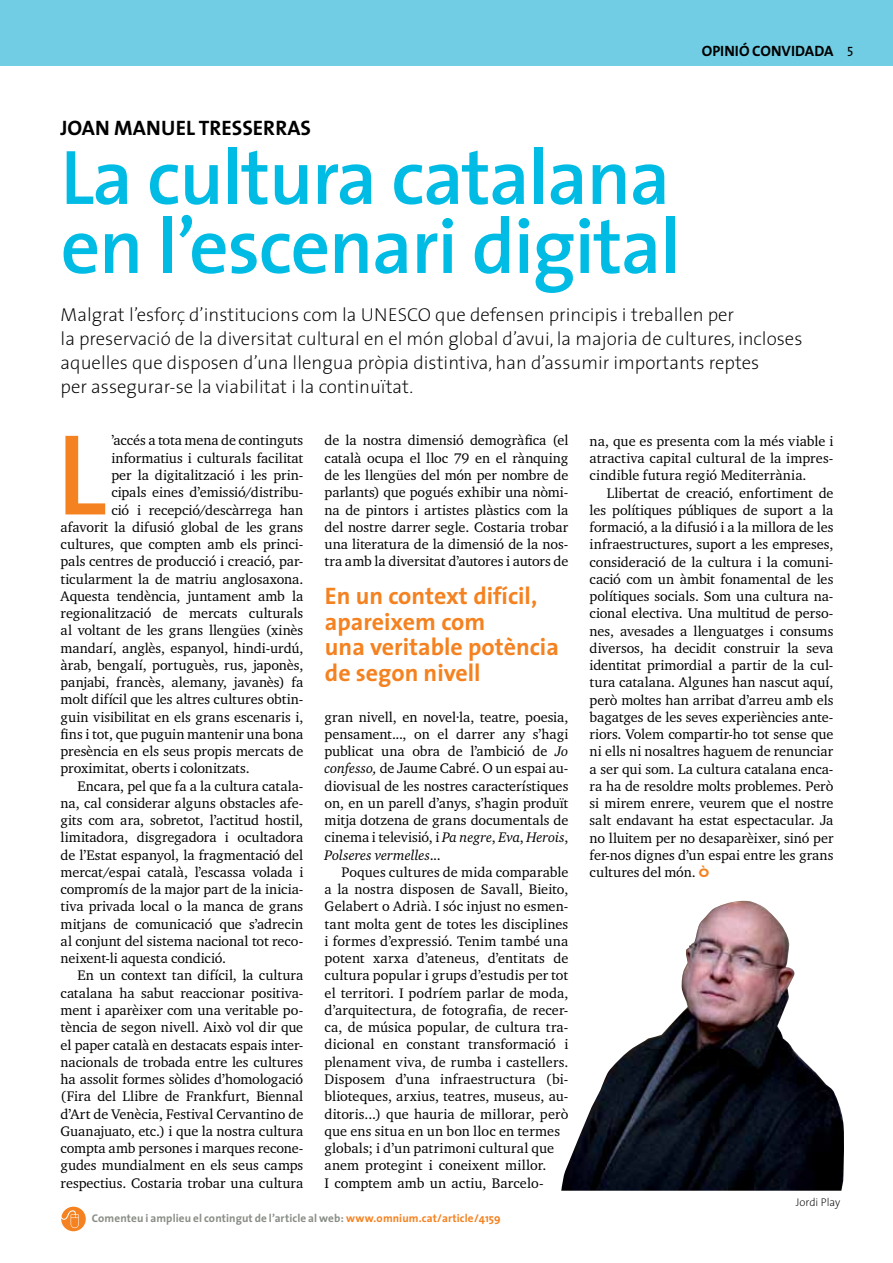
<style>
.page{position:relative;width:893px;height:1263px;background:#fff}
.page>*{position:absolute;margin:0;border:0;box-sizing:border-box;transform-origin:0 0}
.t1{font:116.4px "The Sans Semi Bold Caps";color:#f58220}
.t2{font:600 78px/69px "The Sans";letter-spacing:-.02em;color:#00bce4}
.t3{font:700 24px/25.5px "The Sans";color:#f58220}
.t4{font:700 21px "The Sans";color:#000}
.t5{font:200 18.75px/24px "The Sans";color:#000}
.t6{font:700 15px "The Sans";letter-spacing:.005em;color:#000}
.t7{font:14.25px/17.2px "Charter IT Cby BT";color:#000;text-align:justify}
.t8{font:700 11.25px "The Sans";letter-spacing:.01em;color:#888d85}
.t9{font:200 11.25px "The Sans";color:#000}
.s1{font-family:"The Sans Caps";font-weight:400;font-size:13.5px}
.s2{font-family:"English Grotesque";font-weight:700;font-size:16.5px;color:#f58220}
.s3{font-style:italic}
.s4{color:#f58220}
</style>
<div class="page">
<div style="left:0;top:0;width:893px;height:65px;background:#70cde3"></div>
<div style="left:61px;top:1207px;width:25px;height:24px;background:#f58220;border-radius:50%"></div>
<svg style="left:61px;top:1210px;width:18px;height:18px"></svg>
<img style="left:561px;top:901px;width:283px;height:290px">
<p class="t6" style="left:702px;top:38px;width:153px">OPINIÓ CONVIDADA <span class="s1">5</span></p>
<h3 class="t4" style="left:61px;top:110px;width:252px">JOAN MANUEL TRESSERRAS</h3>
<h2 class="t2" style="left:61px;top:141px;width:622px">La cultura catalana en l’escenari digital</h2>
<p class="t5" style="left:61px;top:302px;width:743px">Malgrat l’esforç d’institucions com la UNESCO que defensen principis i treballen per<br>la preservació de la diversitat cultural en el món global d’avui, la majoria de cultures, incloses aquelles que disposen d’una llengua pròpia distintiva, han d’assumir importants reptes<br>per assegurar-se la viabilitat i la continuïtat.</p>
<h1 class="t1" style="left:56px;top:378px;width:51px">L</h1>
<p class="t7" style="left:111px;top:432px;width:193px">’accés a tota mena de continguts</p>
<p class="t7" style="left:325px;top:432px;width:245px">de la nostra dimensió demogràfica (el català ocupa el lloc 79 en el rànquing de les llengües del món per nombre de parlants) que pogués exhibir una nòmi&shy;na de pintors i artistes plàstics com la del nostre darrer segle. Costaria trobar una literatura de la dimensió de la nos&shy;tra amb la diversitat d’autores i autors de</p>
<p class="t7" style="left:590px;top:432px;width:245px">na, que es presenta com la més viable i atractiva capital cultural de la impres&shy;cindible futura regió Mediterrània.</p>
<p class="t7" style="left:590px;top:484px;width:245px;text-indent:17px">Llibertat de creació, enfortiment de les polítiques públiques de suport a la formació, a la difusió i a la millora de les infraestructures, suport a les empreses, consideració de la cultura i la comuni&shy;cació com un àmbit fonamental de les polítiques socials. Som una cultura na&shy;cional electiva. Una multitud de perso&shy;nes, avesades a llenguatges i consums diversos, ha decidit construir la seva identitat primordial a partir de la cul&shy;tura catalana. Algunes han nascut aquí, però moltes han arribat d’arreu amb els bagatges de les seves experiències ante&shy;riors. Volem compartir-ho tot sense que ni ells ni nosaltres haguem de renunciar a ser qui som. La cultura catalana enca&shy;ra ha de resoldre molts problemes. Però si mirem enrere, veurem que el nostre salt endavant ha estat espectacular. Ja no lluitem per no desaparèixer, sinó per fer-nos dignes d’un espai entre les grans cultures del món. <span class="s2">Ò</span></p>
<p class="t7" style="left:111px;top:449px;width:193px">informatius i culturals facilitat</p>
<p class="t7" style="left:111px;top:466px;width:193px">per la digitalització i les prin-</p>
<p class="t7" style="left:111px;top:483px;width:193px">cipals eines d’emissió/distribu-</p>
<p class="t7" style="left:111px;top:501px;width:193px">ció i recepció/descàrrega han</p>
<p class="t7" style="left:61px;top:518px;width:244px">afavorit la difusió global de les grans</p>
<p class="t7" style="left:61px;top:535px;width:244px">cultures, que compten amb els princi-</p>
<p class="t7" style="left:61px;top:552px;width:244px">pals centres de producció i creació, par-</p>
<p class="t7" style="left:61px;top:570px;width:244px">ticularment la de matriu anglosaxona.</p>
<p class="t7" style="left:61px;top:587px;width:244px">Aquesta tendència, juntament amb la</p>
<p class="t7" style="left:61px;top:604px;width:244px">regionalització de mercats culturals</p>
<p class="t7" style="left:61px;top:621px;width:244px">al voltant de les grans llengües (xinès</p>
<p class="t7" style="left:61px;top:639px;width:244px">mandarí, anglès, espanyol, hindi-urdú,</p>
<p class="t7" style="left:61px;top:656px;width:244px">àrab, bengalí, portuguès, rus, japonès,</p>
<p class="t7" style="left:61px;top:673px;width:244px">panjabi, francès, alemany, javanès) fa</p>
<p class="t7" style="left:61px;top:690px;width:244px">molt difícil que les altres cultures obtin-</p>
<p class="t7" style="left:61px;top:708px;width:244px">guin visibilitat en els grans escenaris i,</p>
<p class="t7" style="left:61px;top:725px;width:244px">fins i tot, que puguin mantenir una bona</p>
<p class="t7" style="left:61px;top:742px;width:244px">presència en els seus propis mercats de</p>
<p class="t7" style="left:61px;top:759px;width:191px">proximitat, oberts i colonitzats.</p>
<p class="t7" style="left:78px;top:777px;width:227px">Encara, pel que fa a la cultura catala-</p>
<p class="t7" style="left:61px;top:794px;width:244px">na, cal considerar alguns obstacles afe-</p>
<p class="t7" style="left:61px;top:811px;width:244px">gits com ara, sobretot, l’actitud hostil,</p>
<p class="t7" style="left:61px;top:829px;width:244px">limitadora, disgregadora i ocultadora</p>
<p class="t7" style="left:61px;top:846px;width:244px">de l’Estat espanyol, la fragmentació del</p>
<p class="t7" style="left:61px;top:863px;width:244px">mercat/espai català, l’escassa volada i</p>
<p class="t7" style="left:61px;top:880px;width:244px">compromís de la major part de la inicia-</p>
<p class="t7" style="left:61px;top:898px;width:244px">tiva privada local o la manca de grans</p>
<p class="t7" style="left:61px;top:915px;width:244px">mitjans de comunicació que s’adrecin</p>
<p class="t7" style="left:61px;top:932px;width:244px">al conjunt del sistema nacional tot reco-</p>
<p class="t7" style="left:61px;top:949px;width:167px">neixent-li aquesta condició.</p>
<p class="t7" style="left:78px;top:967px;width:227px">En un context tan difícil, la cultura</p>
<p class="t7" style="left:61px;top:984px;width:244px">catalana ha sabut reaccionar positiva-</p>
<p class="t7" style="left:61px;top:1001px;width:244px">ment i aparèixer com una veritable po-</p>
<p class="t7" style="left:61px;top:1018px;width:244px">tència de segon nivell. Això vol dir que</p>
<p class="t7" style="left:61px;top:1036px;width:244px">el paper català en destacats espais inter-</p>
<p class="t7" style="left:61px;top:1053px;width:244px">nacionals de trobada entre les cultures</p>
<p class="t7" style="left:61px;top:1070px;width:244px">ha assolit formes sòlides d’homologació</p>
<p class="t7" style="left:61px;top:1087px;width:244px">(Fira del Llibre de Frankfurt, Biennal</p>
<p class="t7" style="left:61px;top:1105px;width:244px">d’Art de Venècia, Festival Cervantino de</p>
<p class="t7" style="left:61px;top:1122px;width:244px">Guanajuato, etc.) i que la nostra cultura</p>
<p class="t7" style="left:61px;top:1139px;width:244px">compta amb persones i marques recone-</p>
<p class="t7" style="left:61px;top:1156px;width:244px">gudes mundialment en els seus camps</p>
<p class="t7" style="left:61px;top:1174px;width:244px">respectius. Costaria trobar una cultura</p>
<h3 class="t3" style="left:325px;top:582px;width:235px">En un context difícil, apareixem com<br>una veritable potència de segon nivell</h3>
<p class="t7" style="left:325px;top:708px;width:245px">gran nivell, en novel·la, teatre, poesia, pensament..., on el darrer any s’hagi publicat una obra de l’ambició de <span class="s3">Jo confesso,</span> de Jaume Cabré. O un espai au&shy;diovisual de les nostres característiques on, en un parell d’anys, s’hagin produït mitja dotzena de grans documentals de cinema i televisió, i <span class="s3">Pa negre</span>, <span class="s3">Eva</span>, <span class="s3">Herois</span>, <span class="s3">Polseres vermelles</span>...</p>
<p class="t7" style="left:325px;top:863px;width:245px;text-align:left;text-indent:17px">Poques cultures de mida comparable a la nostra disposen de Savall, Bieito, Gelabert o Adrià. I sóc injust no esmen&shy;tant molta gent de totes les disciplines i formes d’expressió. Tenim també una potent xarxa d’ateneus, d’entitats de cultura popular i grups d’estudis per tot el territori. I podríem parlar de moda, d’arquitectura, de fotografia, de recer&shy;ca, de música popular, de cultura tra&shy;dicional en constant transformació i plenament viva, de rumba i castellers.<br>Disposem d’una infraestructura (bi&shy;blioteques, arxius, teatres, museus, au&shy;ditoris...) que hauria de millorar, però que ens situa en un bon lloc en termes globals; i d’un patrimoni cultural que anem protegint i coneixent millor.<br>I comptem amb un actiu, Barcelo-</p>
<p class="t8" style="left:92px;top:1208px;width:410px">Comenteu i amplieu el contingut de l’article al web: <span class="s4">www.omnium.cat/article/4159</span></p>
<p class="t9" style="left:796px;top:1193px;width:46px">Jordi Play</p>
</div>
